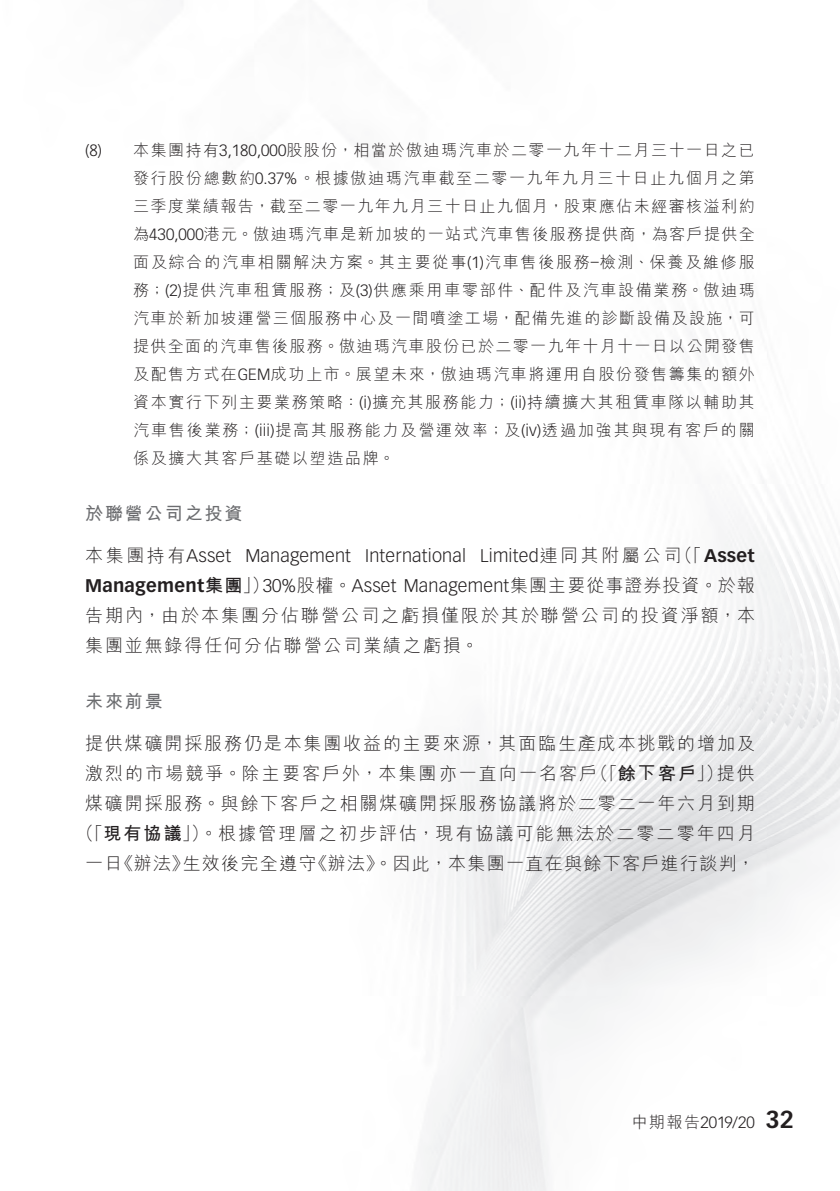
<style>
.page{position:relative;width:840px;height:1191px;background:#fff}
.page>*{position:absolute;margin:0;border:0;box-sizing:border-box;transform-origin:0 0}
.t1{font:700 24px "Vectora LT Std";color:#231f20}
._11_P0{font:300 18px/30px "M Hei HK";letter-spacing:.105em;color:#231f20}
._11_P0-2{font:300 18px "Vectora LT Std";letter-spacing:.015em;color:#231f20}
._11_P0-3{font:300 18px "M Hei HK";letter-spacing:.075em;color:#231f20}
._04___H2{font:700 18px "M Hei HK";letter-spacing:.105em;color:#6c6d70}
._11_P0-4{font:700 18px "Vectora LT Std";letter-spacing:.015em;color:#231f20}
._21_IN0__Note{font:300 16px/28px "M Hei HK";letter-spacing:.105em;color:#231f20;text-align:justify}
._21_IN0__Note-2{font:300 16px "Vectora LT Std";color:#231f20}
.s1{font-family:"Vectora LT Std"}
.s2{font-family:"M Hei HK";font-weight:300}
.s3{font-family:"M Hei HK"}
.s4{font-family:"Vectora LT Std";font-weight:700}
.s5{font-weight:700}
</style>
<div class="page">
<img style="left:421px;top:324px;width:418px;height:867px">
<p class="_21_IN0__Note-2" style="left:85px;top:141px;width:18px">8( )</p>
<p class="_21_IN0__Note" style="left:133px;top:136px;width:622px">本集團持有<span class="s1">3,180,000</span>股股份，相當於傲迪瑪汽車於二零一九年十二月三十一日之已</p>
<p class="_21_IN0__Note" style="left:133px;top:164px;width:623px">發行股份總數約<span class="s1">0.37%</span>。根據傲迪瑪汽車截至二零一九年九月三十日止九個月之第三季度業績報告，截至二零一九年九月三十日止九個月，股東應佔未經審核溢利約為<span class="s1">430,000</span>港元。傲迪瑪汽車是新加坡的一站式汽車售後服務提供商，為客戶提供全面及綜合的汽車相關解決方案。其主要從事 <span class="s1">)1(</span> 汽車售後服務<span class="s1">–</span>檢測、保養及維修服務；<span class="s1">( )2</span> 提供汽車租賃服務；及 <span class="s1">)3(</span> 供應乘用車零部件、配件及汽車設備業務。傲迪瑪汽車於新加坡運營三個服務中心及一間噴塗工場，配備先進的診斷設備及設施，可提供全面的汽車售後服務。傲迪瑪汽車股份已於二零一九年十月十一日以公開發售及配售方式在<span class="s1">GEM</span>成功上市。展望未來，傲迪瑪汽車將運用自股份發售籌集的額外資本實行下列主要業務策略： <span class="s1">)i(</span> 擴充其服務能力；<span class="s1">( )i i</span> 持續擴大其租賃車隊以輔助其汽車售後業務；<span class="s1">(iii)</span>提高其服務能力及營運效率；及 <span class="s1">i v( )</span>透過加強其與現有客戶的關係及擴大其客戶基礎以塑造品牌。</p>
<p class="_04___H2" style="left:85px;top:500px;width:159px">於聯營公司之投資</p>
<p class="_11_P0-4" style="left:674px;top:545px;width:82px"><span class="s2">（「</span>Asset</p>
<p class="_11_P0-2" style="left:480px;top:545px;width:202px">Limited<span class="s3">連同其附屬公司</span></p>
<p class="_11_P0" style="left:85px;top:540px;width:147px">本集團持有<span class="s1">Asset</span></p>
<p class="_11_P0-2" style="left:365px;top:545px;width:102px">International</p>
<p class="_11_P0-2" style="left:245px;top:545px;width:107px">Management</p>
<p class="_11_P0" style="left:85px;top:570px;width:671px"><span class="s4">Management</span><span class="s5">集團</span>」）<br>告期內，由於本集團分佔聯營公司之虧損僅限於其於聯營公司的投資淨額，本集團並無錄得任何分佔聯營公司業績之虧損。</p>
<p class="_04___H2" style="left:85px;top:688px;width:79px">未來前景</p>
<p class="_11_P0" style="left:85px;top:728px;width:671px;text-align:right">提供煤礦開採服務仍是本集團收益的主要來源，其面臨生產成本挑戰的增加及提供</p>
<p class="_11_P0-2" style="left:263px;top:575px;width:493px">30%<span class="s3">股權。</span>Asset Management<span class="s3">集團主要從事證券投資。於報</span></p>
<p class="_11_P0" style="left:590px;top:758px;width:134px">（「<span class="s5">餘下客戶</span>」）</p>
<p class="_11_P0" style="left:85px;top:758px;width:513px">激烈的市場競爭。除主要客戶外，本集團亦一直向一名客戶</p>
<p class="_11_P0" style="left:85px;top:788px;width:671px">煤礦開採服務。與餘下客戶之相關煤礦開採服務協議將於二零二一年六月到期</p>
<p class="_11_P0" style="left:76px;top:818px;width:680px">（「<span class="s5">現有協議</span>」）。根據管理層之初步評估，現有協議可能無法於二零二零年四月</p>
<p class="_11_P0-3" style="left:310px;top:854px;width:446px">《辦法》。因此，本集團一直在與餘下客戶進行談判，</p>
<p class="_11_P0" style="left:116px;top:848px;width:75px">《辦法》</p>
<p class="_11_P0-3" style="left:182px;top:854px;width:135px">生效後完全遵守</p>
<p class="_11_P0" style="left:85px;top:848px;width:39px">一日</p>
<p class="_21_IN0__Note-2" style="left:631px;top:1112px;width:124px"><span class="s3">中期報告</span>2019/20</p>
<h1 class="t1" style="left:765px;top:1104px;width:30px">32</h1>
</div>
